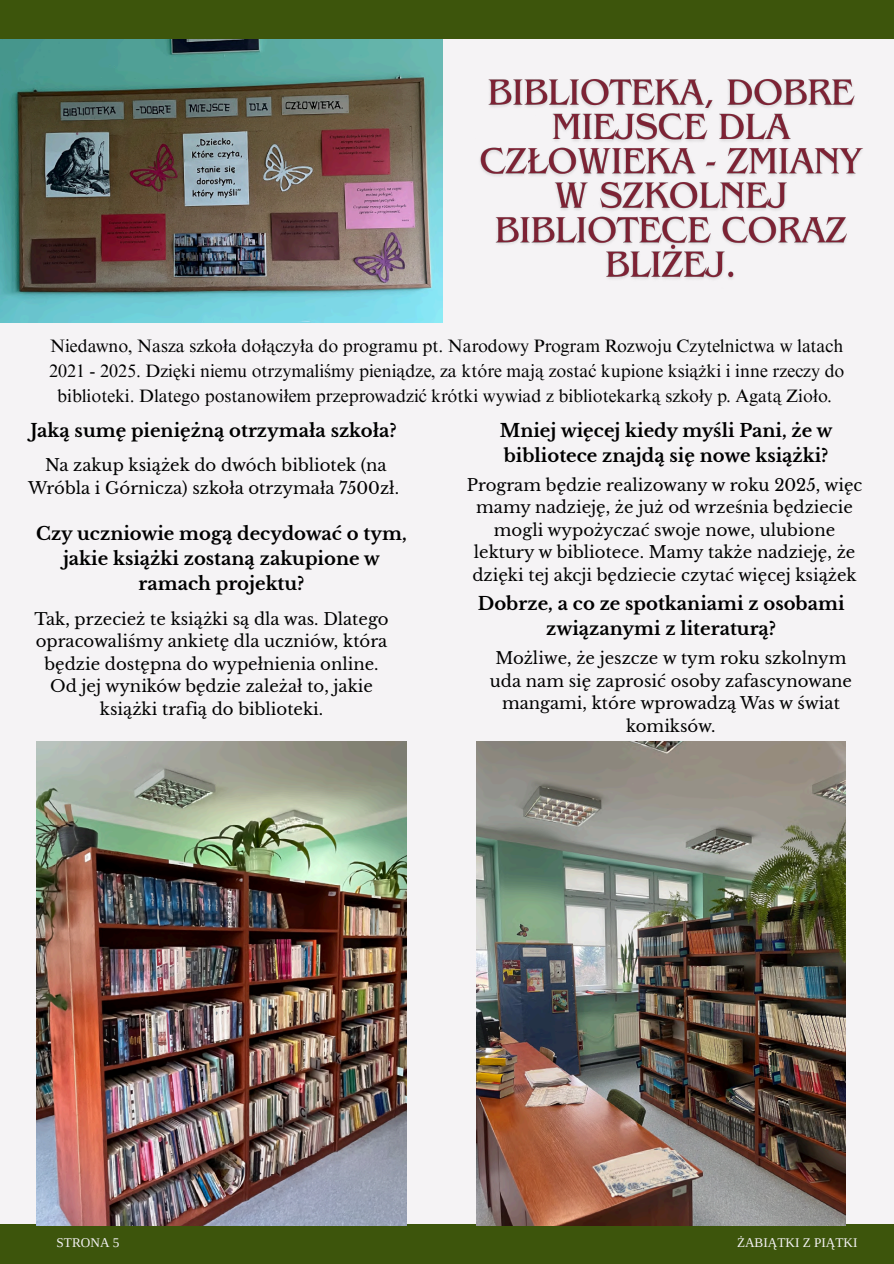
<style>
.page{position:relative;width:894px;height:1264px;background:#fff}
.page>*{position:absolute;margin:0;border:0;box-sizing:border-box;transform-origin:0 0}
.t1{font:18px/24.8px "Times NRMT Pro";color:#000;text-align:center}
.t2{font:700 18px/24.8px "Libre Baskerville";color:#000;text-align:center}
.t3{font:16.5px/22.5px "Libre Baskerville";color:#000;text-align:center}
.t4{font:13.2px "Tinos";color:#f5f3f5}
</style>
<div class="page">
<div style="left:0;top:0;width:893px;height:1263px;background:#f5f3f5"></div>
<div style="left:0;top:1223px;width:893px;height:40px;background:#3d550c"></div>
<div style="left:0;top:0;width:893px;height:39px;background:#3d550c"></div>
<img style="left:0;top:39px;width:442px;height:284px">
<img style="left:476px;top:741px;width:369px;height:484px">
<img style="left:37px;top:741px;width:369px;height:484px">
<img style="left:480px;top:79px;width:383px;height:200px">
<h3 class="t1" style="left:49px;top:336px;width:796px">Niedawno, Nasza szkoła dołączyła do programu pt. Narodowy Program Rozwoju Czytelnictwa w latach<br>2021 - 2025. Dzięki niemu otrzymaliśmy pieniądze, za które mają zostać kupione książki i inne rzeczy do biblioteki. Dlatego postanowiłem przeprowadzić krótki wywiad z bibliotekarką szkoły p. Agatą Zioło.</h3>
<h2 class="t2" style="left:30px;top:418px;width:368px">Jaką sumę pieniężną otrzymała szkoła?</h2>
<h2 class="t2" style="left:499px;top:418px;width:334px;text-align:left">Mniej więcej kiedy myśli Pani, że w bibliotece znajdą się nowe książki?</h2>
<h3 class="t3" style="left:466px;top:474px;width:397px">Program będzie realizowany w roku 2025, więc mamy nadzieję, że już od września będziecie mogli wypożyczać swoje nowe, ulubione lektury w bibliotece. Mamy także nadzieję, że dzięki tej akcji będziecie czytać więcej książek</h3>
<h2 class="t2" style="left:477px;top:591px;width:368px">Dobrze, a co ze spotkaniami z osobami związanymi z literaturą?</h2>
<h3 class="t3" style="left:490px;top:647px;width:363px">Możliwe, że jeszcze w tym roku szkolnym uda nam się zaprosić osoby zafascynowane mangami, które wprowadzą Was w świat komiksów.</h3>
<h3 class="t3" style="left:28px;top:454px;width:372px">Na zakup książek do dwóch bibliotek (na<br>Wróbla i Górnicza) szkoła otrzymała 7500zł.</h3>
<h3 class="t2" style="left:36px;top:521px;width:372px">Czy uczniowie mogą decydować o tym, jakie książki zostaną zakupione w ramach projektu?</h3>
<h2 class="t3" style="left:35px;top:608px;width:355px">Tak, przecież te książki są dla was. Dlatego opracowaliśmy ankietę dla uczniów, która będzie dostępna do wypełnienia online.<br>Od jej wyników będzie zależał to, jakie książki trafią do biblioteki.</h2>
<p class="t4" style="left:57px;top:1235px;width:64px">STRONA 5</p>
<p class="t4" style="left:736px;top:1234px;width:122px">ŻABIĄTKI Z PIĄTKI</p>
</div>
